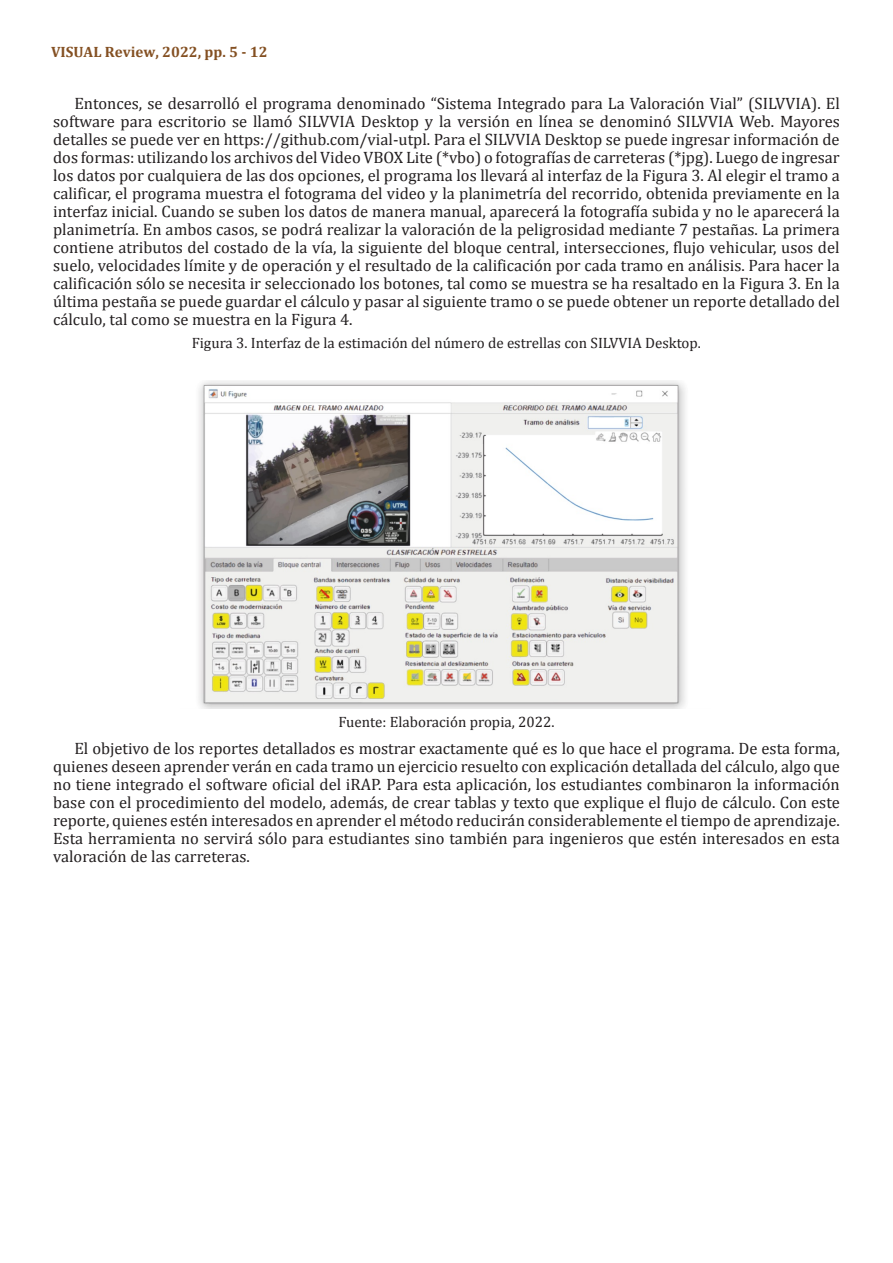
<style>
.page{position:relative;width:893px;height:1263px;background:#fff}
.page>*{position:absolute;margin:0;border:0;box-sizing:border-box;transform-origin:0 0}
.Fuente-Tablas{font:16.5px/18px "Cambria";color:#231f20;text-align:justify}
.Parrafos-siguientes{font:16.5px/18px "Cambria";color:#231f20;text-align:justify}
.Fuente-Tablas-2{font:15px "Cambria";color:#231f20}
.Fuente-Tablas-3{font:700 15px "Cambria";color:#845022}
.s1{font-style:inherit}
</style>
<div class="page">
<img style="left:198px;top:380px;width:488px;height:328px">
<p class="Fuente-Tablas-3" style="left:51px;top:41px;width:218px">VISUAL Review, 2022<span class="s1">, pp. 5 - 12</span></p>
<p class="Fuente-Tablas" style="left:53px;top:94px;width:788px;text-indent:21px">Entonces, se desarrolló el programa denominado “Sistema Integrado para La Valoración Vial” (SILVVIA). El software para escritorio se llamó SILVVIA Desktop y la versión en línea se denominó SILVVIA Web. Mayores detalles se puede ver en https://github.com/vial-utpl. Para el SILVVIA Desktop se puede ingresar información de dos formas: utilizando los archivos del Video VBOX Lite (*vbo) o fotografías de carreteras (*jpg). Luego de ingresar los datos por cualquiera de las dos opciones, el programa los llevará al interfaz de la Figura 3. Al elegir el tramo a calificar, el programa muestra el fotograma del video y la planimetría del recorrido, obtenida previamente en la interfaz inicial. Cuando se suben los datos de manera manual, aparecerá la fotografía subida y no le aparecerá la planimetría. En ambos casos, se podrá realizar la valoración de la peligrosidad mediante 7 pestañas. La primera contiene atributos del costado de la vía, la siguiente del bloque central, intersecciones, flujo vehicular, usos del suelo, velocidades límite y de operación y el resultado de la calificación por cada tramo en análisis. Para hacer la calificación sólo se necesita ir seleccionado los botones, tal como se muestra se ha resaltado en la Figura 3. En la última pestaña se puede guardar el cálculo y pasar al siguiente tramo o se puede obtener un reporte detallado del cálculo, tal como se muestra en la Figura 4.</p>
<p class="Fuente-Tablas-2" style="left:192px;top:334px;width:511px">Figura 3. Interfaz de la estimación del número de estrellas con SILVVIA Desktop.</p>
<p class="Fuente-Tablas-2" style="left:338px;top:713px;width:218px">Fuente: Elaboración propia, 2022.</p>
<p class="Parrafos-siguientes" style="left:53px;top:739px;width:788px;text-indent:21px">El objetivo de los reportes detallados es mostrar exactamente qué es lo que hace el programa. De esta forma, quienes deseen aprender verán en cada tramo un ejercicio resuelto con explicación detallada del cálculo, algo que no tiene integrado el software oficial del iRAP. Para esta aplicación, los estudiantes combinaron la información base con el procedimiento del modelo, además, de crear tablas y texto que explique el flujo de cálculo. Con este reporte, quienes estén interesados en aprender el método reducirán considerablemente el tiempo de aprendizaje.<br>Esta herramienta no servirá sólo para estudiantes sino también para ingenieros que estén interesados en esta valoración de las carreteras.</p>
</div>
